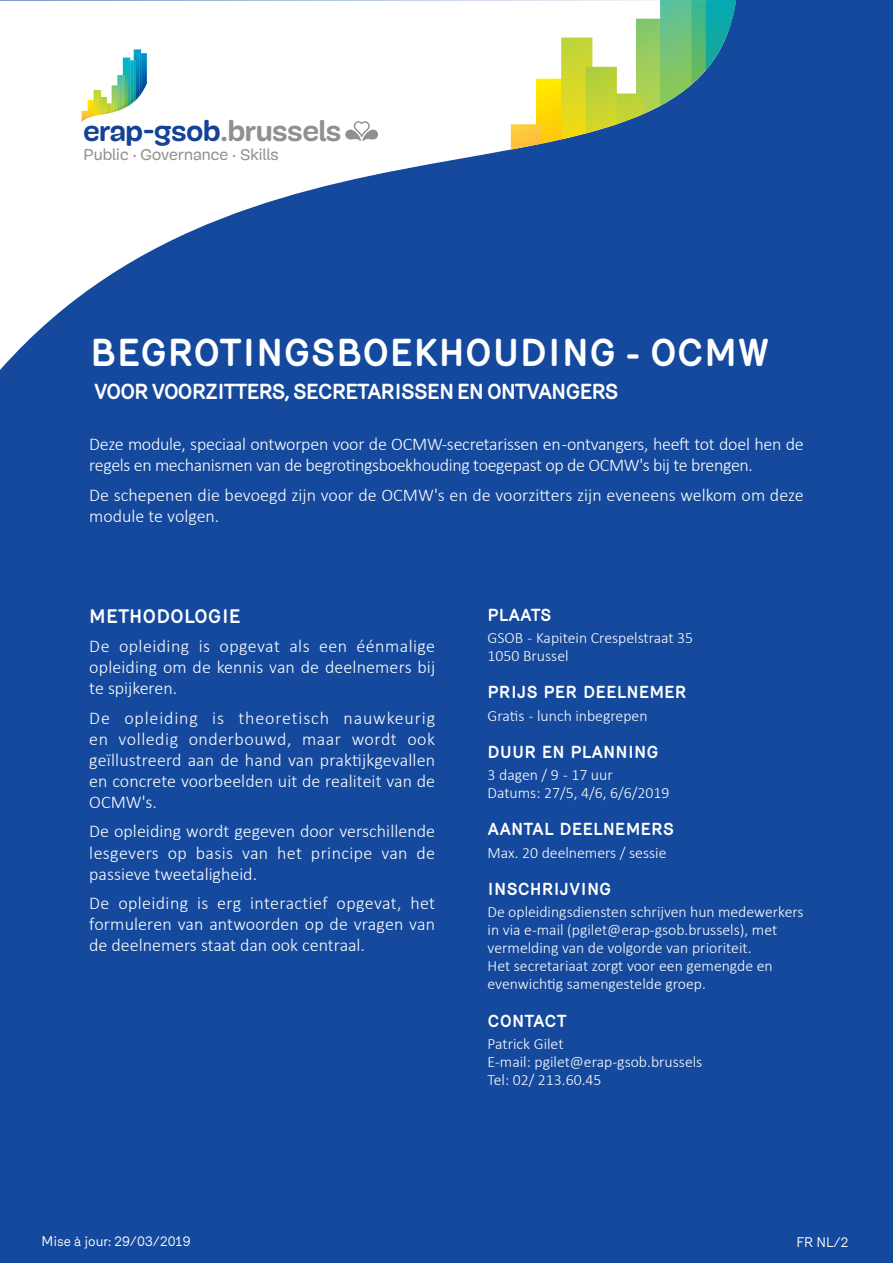
<style>
.page{position:relative;width:893px;height:1263px;background:#14499d}
.page>*{position:absolute;margin:0;border:0;box-sizing:border-box;transform-origin:0 0}
.t1{font:700 37.5px "Merkury";color:#fff}
.t2{font:700 29.1px "Mija";color:#144396}
.t3{font:700 21px "Merkury";letter-spacing:-.06em;color:#fff}
.t4{font:700 18.9px "Merkury";color:#fff}
.t5{font:300 18px/21px "Calibri";color:#fff;text-align:justify}
.t6{font:300 18px/21px "Calibri";letter-spacing:-.02em;color:#fff}
.t7{font:700 16.8px "Merkury";color:#fff}
.t8{font:16.05px "Mija";color:#8f9091}
.t9{font:300 15.75px/18px "Calibri";color:#fff}
.t10{font:13.5px "Merkury";color:#fff}
.s1{color:#8f9091}
</style>
<div class="page">
<svg style="left:0;top:0;width:511px;height:370px;fill:#fff"></svg>
<svg style="left:511px;top:0;width:225px;height:150px"></svg>
<svg style="left:345px;top:121px;width:33px;height:20px"></svg>
<svg style="left:82px;top:49px;width:65px;height:73px;background:#bedfcb"></svg>
<h2 class="t2" style="left:83px;top:115px;width:259px">erap-gsob<span class="s1">.brussels</span></h2>
<p class="t8" style="left:83px;top:146px;width:197px">Public . Governance . Skills</p>
<h1 class="t1" style="left:90px;top:324px;width:681px">BEGROTINGSBOEKHOUDING - OCMW</h1>
<p class="t3" style="left:94px;top:376px;width:526px">VOOR VOORZITTERS, SECRETARISSEN EN ONTVANGERS</p>
<p class="t6" style="left:89px;top:434px;width:716px">Deze module, speciaal ontworpen voor de OCMW-secretarissen en -ontvangers, heeft tot doel hen de regels en mechanismen van de begrotingsboekhouding toegepast op de OCMW's bij te brengen.</p>
<p class="t5" style="left:89px;top:484px;width:716px">De schepenen die bevoegd zijn voor de OCMW's en de voorzitters zijn eveneens welkom om deze module te volgen.</p>
<p class="t4" style="left:89px;top:602px;width:153px">METHODOLOGIE</p>
<p class="t5" style="left:89px;top:636px;width:347px">De opleiding is opgevat als een éénmalige opleiding om de kennis van de deelnemers bij te spijkeren.</p>
<p class="t5" style="left:89px;top:707px;width:347px">De opleiding is theoretisch nauwkeurig en volledig onderbouwd, maar wordt ook geïllustreerd aan de hand van praktijkgevallen en concrete voorbeelden uit de realiteit van de OCMW's.</p>
<p class="t5" style="left:89px;top:821px;width:347px">De opleiding wordt gegeven door verschillende lesgevers op basis van het principe van de passieve tweetaligheid.</p>
<p class="t5" style="left:89px;top:892px;width:347px">De opleiding is erg interactief opgevat, het formuleren van antwoorden op de vragen van de deelnemers staat dan ook centraal.</p>
<p class="t7" style="left:488px;top:602px;width:66px">PLAATS</p>
<p class="t9" style="left:488px;top:629px;width:207px">GSOB - Kapitein Crespelstraat 35<br>1050 Brussel</p>
<p class="t7" style="left:488px;top:680px;width:201px">PRIJS PER DEELNEMER</p>
<p class="t9" style="left:488px;top:706px;width:161px">Gratis - lunch inbegrepen</p>
<p class="t7" style="left:488px;top:739px;width:173px">DUUR EN PLANNING</p>
<p class="t9" style="left:488px;top:766px;width:183px">3 dagen / 9 - 17 uur<br>Datums: 27/5, 4/6, 6/6/2019</p>
<p class="t7" style="left:488px;top:817px;width:188px">AANTAL DEELNEMERS</p>
<p class="t9" style="left:488px;top:843px;width:180px">Max. 20 deelnemers / sessie</p>
<p class="t7" style="left:488px;top:876px;width:125px">INSCHRIJVING</p>
<p class="t9" style="left:488px;top:903px;width:318px">De opleidingsdiensten schrijven hun medewerkers in via e-mail (pgilet@erap-gsob.brussels), met vermelding van de volgorde van prioriteit.<br>Het secretariaat zorgt voor een gemengde en evenwichtig samengestelde groep.</p>
<p class="t7" style="left:488px;top:1008px;width:81px">CONTACT</p>
<p class="t9" style="left:488px;top:1034px;width:216px">Patrick Gilet<br>E-mail: pgilet@erap-gsob.brussels<br>Tel: 02/ 213.60.45</p>
<p class="t10" style="left:41px;top:1231px;width:151px">Mise à jour: 29/03/2019</p>
<p class="t10" style="left:796px;top:1232px;width:53px">FR NL/2</p>
</div>
